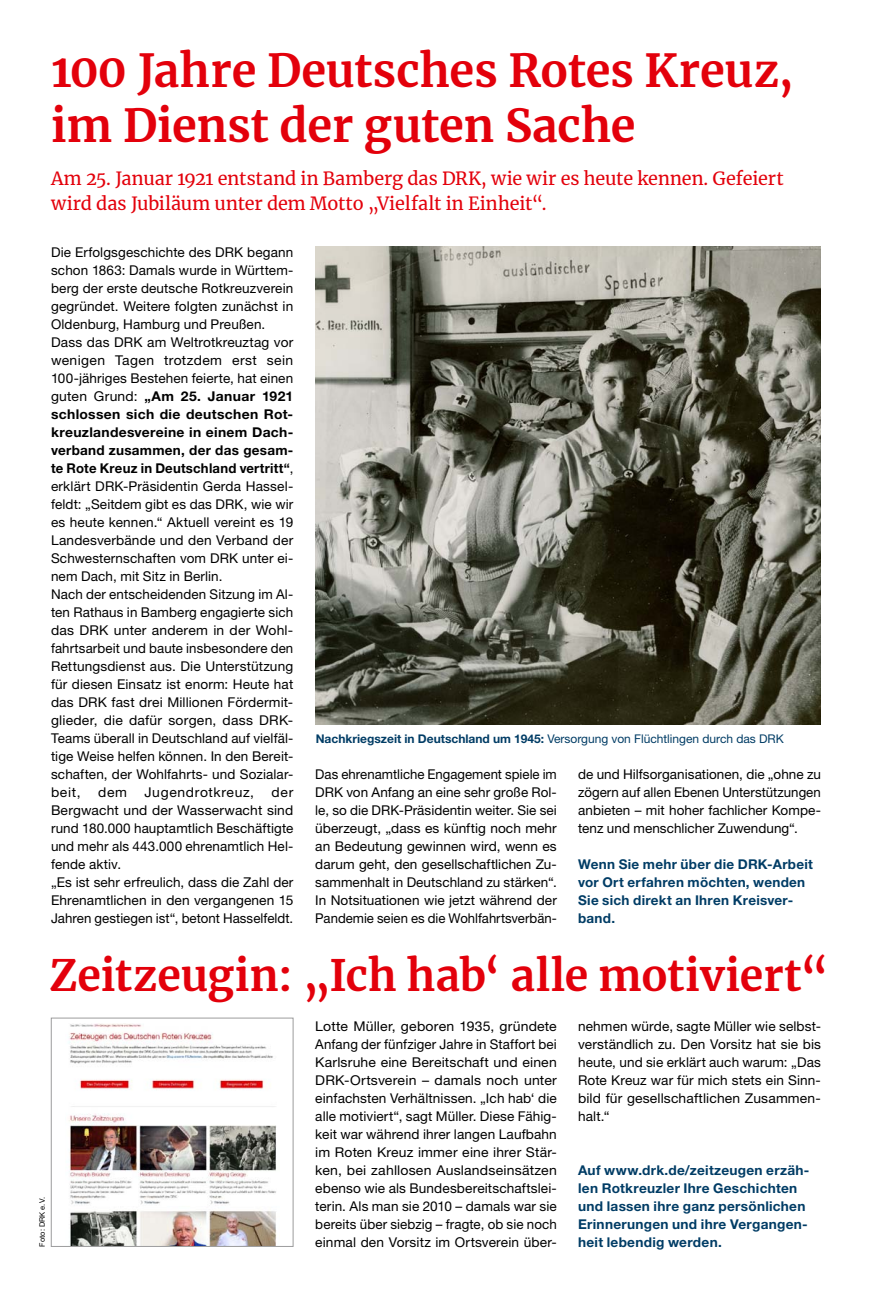
<style>
.page{position:relative;width:872px;height:1297px;background:#fff}
.page>*{position:absolute;margin:0;border:0;box-sizing:border-box;transform-origin:0 0}
.MGB_Headline{font:700 45px/55.5px "Merriweather";letter-spacing:-.005em;color:#e3000b}
.MGB_Headline-2{font:700 42.75px "Merriweather";color:#e3000b}
.MGB_Subline{font:18px/25.5px "Merriweather";letter-spacing:-.005em;color:#e3000b}
.MGB_Copy{font:13.5px/18px "Helvetica Neue LT Pro";letter-spacing:.01em;color:#000;text-align:justify}
.MGB_Copy-2{font:13.5px/18px "Helvetica Neue LT Pro";letter-spacing:.01em;color:#000;text-align:justify;scale:1.04 1}
.MGB_Info{font:700 13.5px/18px "Helvetica Neue LT Pro";letter-spacing:.02em;color:#003c65}
.MGB_Copy-3{font:13.5px "Helvetica Neue LT Pro";letter-spacing:.045em;color:#000}
.MGB_BU{font:12px "Helvetica Neue LT Pro";color:#003c65}
.MGB_Fotocredits{font:7.5px "Helvetica Neue LT Pro";color:#000}
.s1{font-weight:700}
</style>
<div class="page">
<img style="left:316px;top:247px;width:505px;height:478px">
<img style="left:69px;top:1023px;width:208px;height:222px">
<div style="left:51px;top:1018px;width:242px;height:229px;border:1px solid #9c9c9d"></div>
<p class="MGB_Headline" style="left:51px;top:41px;width:744px">100 Jahre Deutsches Rotes Kreuz, im Dienst der guten Sache</p>
<p class="MGB_Subline" style="left:51px;top:165px;width:734px">Am 25. Januar 1921 entstand in Bamberg das DRK, wie wir es heute kennen. Gefeiert wird das Jubiläum unter dem Motto „Vielfalt in Einheit“.</p>
<p class="MGB_Copy" style="left:51px;top:242px;width:244px">Die Erfolgsgeschichte des DRK begann schon 1863: Damals wurde in Württem&shy;berg der erste deutsche Rotkreuzverein gegründet. Weitere folgten zunächst in Oldenburg, Hamburg und Preußen.</p>
<p class="MGB_Copy" style="left:51px;top:332px;width:244px">Dass das DRK am Weltrotkreuztag vor wenigen Tagen trotzdem erst sein 100-jähriges Bestehen feierte, hat einen guten Grund: <span class="s1">„Am 25. Januar 1921 schlossen sich die deutschen Rot&shy;kreuzlandesvereine in einem Dach&shy;verband zusammen, der das gesam&shy;te Rote Kreuz in Deutschland vertritt“</span>, erklärt DRK-Präsidentin Gerda Hassel&shy;feldt: „Seitdem gibt es das DRK, wie wir es heute kennen.“ Aktuell vereint es 19<br>Landesverbände und den Verband der Schwesternschaften vom DRK unter ei&shy;nem Dach, mit Sitz in Berlin.</p>
<p class="MGB_Copy" style="left:51px;top:584px;width:244px">Nach der entscheidenden Sitzung im Al&shy;ten Rathaus in Bamberg engagierte sich das DRK unter anderem in der Wohl&shy;fahrtsarbeit und baute insbesondere den Rettungsdienst aus. Die Unterstützung für diesen Einsatz ist enorm: Heute hat das DRK fast drei Millionen Fördermit&shy;glieder, die dafür sorgen, dass DRK-Teams überall in Deutschland auf vielfäl&shy;tige Weise helfen können. In den Bereit&shy;schaften, der Wohlfahrts- und Sozialar&shy;beit,</p>
<p class="MGB_BU" style="left:316px;top:731px;width:469px"><span class="s1">Nachkriegszeit in Deutschland um 1945:</span> Versorgung von Flüchtlingen durch das DRK</p>
<p class="MGB_Copy" style="left:315px;top:764px;width:243px">Das ehrenamtliche Engagement spiele im DRK von Anfang an eine sehr große Rol&shy;le, so die DRK-Präsidentin weiter. Sie sei überzeugt, „dass es künftig noch mehr an Bedeutung gewinnen wird, wenn es darum geht, den gesellschaftlichen Zu&shy;sammenhalt in Deutschland zu stärken“.<br>In Notsituationen wie jetzt während der Pandemie seien es die Wohlfahrtsverbän-</p>
<p class="MGB_Copy" style="left:578px;top:764px;width:244px">de und Hilfsorganisationen, die „ohne zu zögern auf allen Ebenen Unterstützungen anbieten – mit hoher fachlicher Kompe&shy;tenz und menschlicher Zuwendung“.</p>
<p class="MGB_Copy" style="left:51px;top:782px;width:244px;text-indent:220px">der Bergwacht und der Wasserwacht sind rund 180.000 hauptamtlich Beschäftigte und mehr als 443.000 ehrenamtlich Hel&shy;fende aktiv.</p>
<p class="MGB_Copy" style="left:51px;top:872px;width:244px">„Es ist sehr erfreulich, dass die Zahl der Ehrenamtlichen in den vergangenen 15<br>Jahren gestiegen ist“, betont Hasselfeldt.</p>
<p class="MGB_Copy" style="left:98px;top:782px;width:30px">dem</p>
<p class="MGB_Copy-3" style="left:144px;top:783px;width:111px">Jugendrotkreuz,</p>
<p class="MGB_Info" style="left:578px;top:854px;width:236px">Wenn Sie mehr über die DRK-Arbeit vor Ort erfahren möchten, wenden<br>Sie sich direkt an Ihren Kreisver&shy;band.</p>
<p class="MGB_Headline-2" style="left:49px;top:946px;width:781px">Zeitzeugin: „Ich hab‘ alle motiviert“</p>
<p class="MGB_Copy-2" style="left:315px;top:1016px;width:234px">Lotte Müller, geboren 1935, gründete Anfang der fünfziger Jahre in Staffort bei Karlsruhe eine Bereitschaft und einen DRK-Ortsverein – damals noch unter einfachsten Verhältnissen. „Ich hab‘ die alle motiviert“, sagt Müller. Diese Fähig&shy;keit war während ihrer langen Laufbahn im Roten Kreuz immer eine ihrer Stär&shy;ken, bei zahllosen Auslandseinsätzen ebenso wie als Bundesbereitschaftslei&shy;terin. Als man sie 2010 – damals war sie bereits über siebzig – fragte, ob sie noch einmal den Vorsitz im Ortsverein über-</p>
<p class="MGB_Copy" style="left:578px;top:1016px;width:244px">nehmen würde, sagte Müller wie selbst&shy;verständlich zu. Den Vorsitz hat sie bis heute, und sie erklärt auch warum: „Das Rote Kreuz war für mich stets ein Sinn&shy;bild für gesellschaftlichen Zusammen&shy;halt.“</p>
<p class="MGB_Info" style="left:578px;top:1160px;width:233px">Auf www.drk.de/zeitzeugen erzäh&shy;len Rotkreuzler Ihre Geschichten und lassen ihre ganz persönlichen<br>Erinnerungen und ihre Vergangen&shy;heit lebendig werden.</p>
<p class="MGB_Fotocredits" style="left:38px;top:1247px;width:51px;rotate:-90deg">Foto: DRK e.V.</p>
</div>
